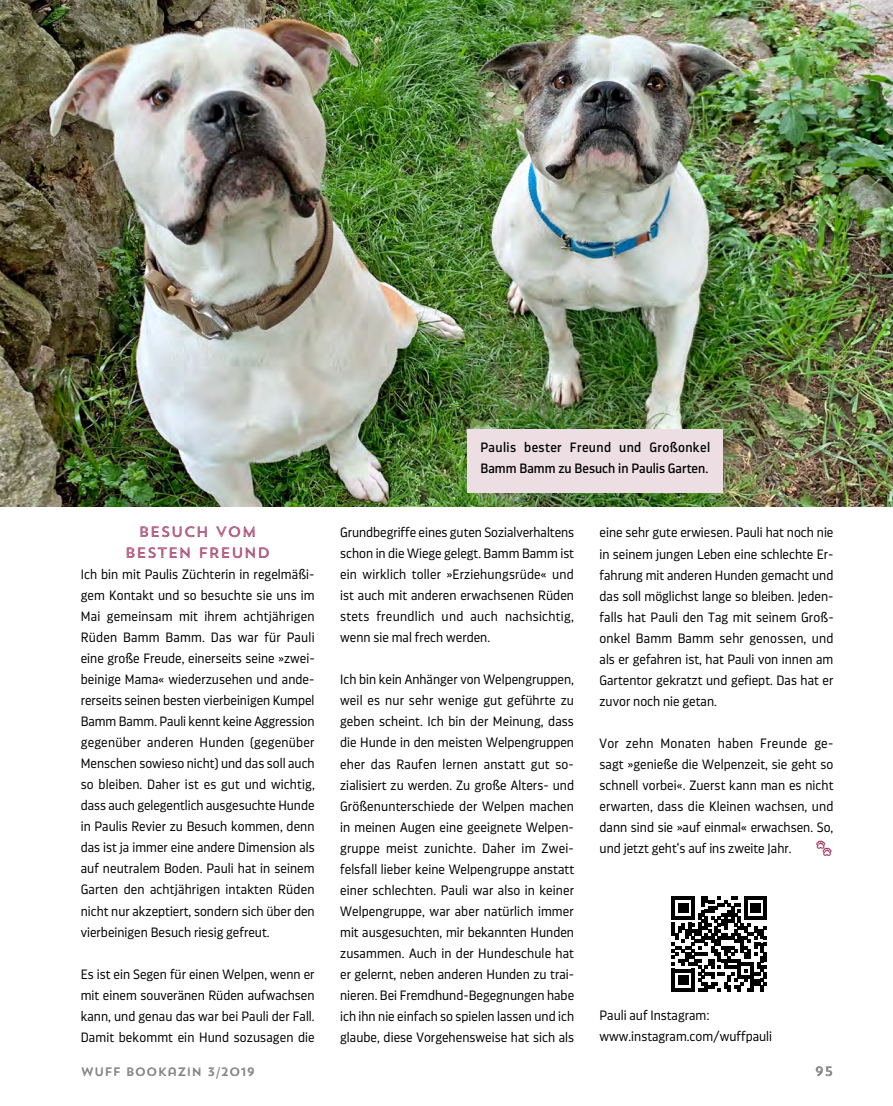
<style>
.page{position:relative;width:893px;height:1106px;background:#fff}
.page>*{position:absolute;margin:0;border:0;box-sizing:border-box;transform-origin:0 0}
.t1{font:15px/21px "Trend Rough Sans Five";color:#952456;text-align:center}
.t2{font:300 13.5px/21px "Darwin Pro";color:#000;text-align:justify}
.t3{font:13.5px/21px "Darwin Pro";letter-spacing:.025em;color:#000}
.t4{font:13.5px "Trend Rough Sans Five";color:#575756}
.t5{font:12px "Trend Rough Sans Five";color:#575756}
</style>
<div class="page">
<img style="left:0;top:0;width:893px;height:507px">
<div style="left:468px;top:429px;width:255px;height:63px;background:#eddee3"></div>
<svg style="left:672px;top:896px;width:95px;height:96px"></svg>
<p class="t1" style="left:125px;top:521px;width:147px">BESUCH VOM<br>BESTEN FREUND</p>
<p class="t2" style="left:81px;top:564px;width:236px">Ich bin mit Paulis Züchterin in regelmäßi&shy;gem Kontakt und so besuchte sie uns im Mai gemeinsam mit ihrem achtjährigen Rüden Bamm Bamm. Das war für Pauli eine große Freude, einerseits seine »zwei&shy;beinige Mama« wiederzusehen und ande&shy;rerseits seinen besten vierbeinigen Kumpel Bamm Bamm. Pauli kennt keine Aggression gegenüber anderen Hunden (gegenüber Menschen sowieso nicht) und das soll auch so bleiben. Daher ist es gut und wichtig, dass auch gelegentlich ausgesuchte Hunde in Paulis Revier zu Besuch kommen, denn das ist ja immer eine andere Dimension als auf neutralem Boden. Pauli hat in seinem Garten den achtjährigen intakten Rüden nicht nur akzeptiert, sondern sich über den vierbeinigen Besuch riesig gefreut.</p>
<p class="t2" style="left:81px;top:963px;width:235px">Es ist ein Segen für einen Welpen, wenn er mit einem souveränen Rüden aufwachsen kann, und genau das war bei Pauli der Fall.<br>Damit bekommt ein Hund sozusagen die</p>
<p class="t3" style="left:480px;top:436px;width:231px">Paulis bester Freund und Großonkel<br>Bamm Bamm zu Besuch in Paulis Garten.</p>
<p class="t2" style="left:340px;top:522px;width:236px">Grundbegriffe eines guten Sozialverhaltens schon in die Wiege gelegt. Bamm Bamm ist ein wirklich toller »Erziehungsrüde« und ist auch mit anderen erwachsenen Rüden stets freundlich und auch nachsichtig, wenn sie mal frech werden.</p>
<p class="t2" style="left:340px;top:669px;width:236px">Ich bin kein Anhänger von Welpengruppen, weil es nur sehr wenige gut geführte zu geben scheint. Ich bin der Meinung, dass die Hunde in den meisten Welpengruppen eher das Raufen lernen anstatt gut so&shy;zialisiert zu werden. Zu große Alters- und Größenunterschiede der Welpen machen in meinen Augen eine geeignete Welpen&shy;gruppe meist zunichte. Daher im Zwei&shy;felsfall lieber keine Welpengruppe anstatt einer schlechten. Pauli war also in keiner Welpengruppe, war aber natürlich immer mit ausgesuchten, mir bekannten Hunden zusammen. Auch in der Hundeschule hat er gelernt, neben anderen Hunden zu trai&shy;nieren. Bei Fremdhund-Begegnungen habe ich ihn nie einfach so spielen lassen und ich glaube, diese Vorgehensweise hat sich als</p>
<p class="t2" style="left:600px;top:522px;width:236px">eine sehr gute erwiesen. Pauli hat noch nie in seinem jungen Leben eine schlechte Er&shy;fahrung mit anderen Hunden gemacht und das soll möglichst lange so bleiben. Jeden&shy;falls hat Pauli den Tag mit seinem Groß&shy;onkel Bamm Bamm sehr genossen, und als er gefahren ist, hat Pauli von innen am Gartentor gekratzt und gefiept. Das hat er zuvor noch nie getan.</p>
<p class="t2" style="left:600px;top:732px;width:235px">Vor zehn Monaten haben Freunde ge&shy;sagt »genieße die Welpenzeit, sie geht so schnell vorbei«. Zuerst kann man es nicht erwarten, dass die Kleinen wachsen, und dann sind sie »auf einmal« erwachsen. So, und jetzt geht‘s auf ins zweite Jahr.</p>
<p class="t2" style="left:600px;top:1005px;width:174px">Pauli auf Instagram: www.instagram.com/wuffpauli</p>
<p class="t5" style="left:81px;top:1064px;width:176px">WUFF BOOKAZIN 3/2019</p>
<p class="t4" style="left:815px;top:1062px;width:20px">95</p>
</div>
